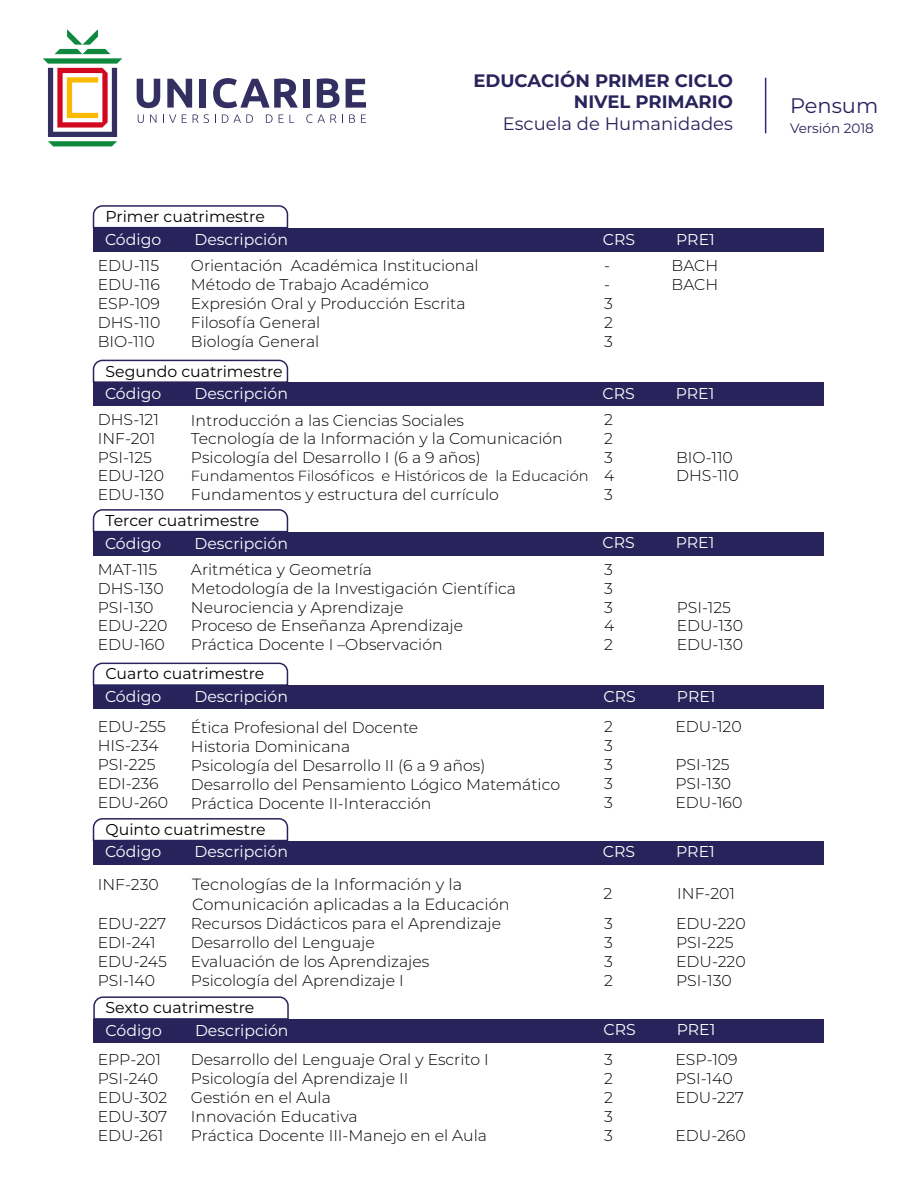
<style>
.page{position:relative;width:918px;height:1188px;background:#fff}
.page>*{position:absolute;margin:0;border:0;box-sizing:border-box;transform-origin:0 0}
.t1{font:21px "Montserrat";color:#29235c}
.t2{font:700 18px/21.6px "Montserrat";color:#29235c;text-align:right}
.t3{font:18px "Montserrat";color:#29235c}
.t4{font:300 16.2px/19.5px "Montserrat";color:#000}
.t5{font:300 15.75px/18.9px "Montserrat";color:#000}
.t6{font:15.75px "Montserrat";color:#fff}
.t7{font:15.75px "Montserrat";color:#000}
.t8{font:300 14.7px "Montserrat";color:#000}
.t9{font:13.5px "Montserrat";color:#29235c}
</style>
<div class="page">
<hr style="left:765px;top:78px;width:1px;height:55px;background:#312783">
<div style="left:94px;top:1019px;width:730px;height:24px;background:#29235c"></div>
<svg style="left:93px;top:996px;width:196px;height:24px"></svg>
<svg style="left:43px;top:29px;width:79px;height:117px"></svg>
<svg style="left:137px;top:79px;width:23px;height:29px"></svg>
<svg style="left:167px;top:79px;width:25px;height:29px"></svg>
<div style="left:200px;top:79px;width:6px;height:29px;background:#342f61"></div>
<svg style="left:213px;top:78px;width:85px;height:30px"></svg>
<div style="left:303px;top:79px;width:6px;height:29px;background:#342f61"></div>
<svg style="left:317px;top:78px;width:23px;height:30px"></svg>
<svg style="left:346px;top:79px;width:20px;height:29px"></svg>
<svg style="left:138px;top:114px;width:6px;height:9px"></svg>
<svg style="left:150px;top:114px;width:6px;height:9px"></svg>
<svg style="left:163px;top:114px;width:13px;height:9px"></svg>
<svg style="left:182px;top:114px;width:5px;height:9px"></svg>
<svg style="left:193px;top:114px;width:16px;height:9px"></svg>
<svg style="left:222px;top:114px;width:31px;height:9px"></svg>
<svg style="left:266px;top:114px;width:7px;height:9px"></svg>
<svg style="left:279px;top:114px;width:15px;height:9px"></svg>
<svg style="left:306px;top:114px;width:30px;height:9px"></svg>
<svg style="left:349px;top:114px;width:6px;height:9px"></svg>
<svg style="left:361px;top:114px;width:5px;height:9px"></svg>
<div style="left:93px;top:228px;width:731px;height:23px;background:#29235c"></div>
<svg style="left:92px;top:205px;width:197px;height:24px"></svg>
<div style="left:93px;top:382px;width:731px;height:24px;background:#29235c"></div>
<svg style="left:92px;top:359px;width:197px;height:24px"></svg>
<div style="left:93px;top:532px;width:731px;height:23px;background:#29235c"></div>
<svg style="left:92px;top:509px;width:197px;height:24px"></svg>
<div style="left:93px;top:685px;width:731px;height:24px;background:#29235c"></div>
<svg style="left:92px;top:662px;width:197px;height:24px"></svg>
<div style="left:93px;top:841px;width:731px;height:23px;background:#29235c"></div>
<svg style="left:92px;top:818px;width:197px;height:24px"></svg>
<p class="t2" style="left:473px;top:68px;width:261px">EDUCACIÓN PRIMER CICLO<br>NIVEL PRIMARIO</p>
<p class="t3" style="left:503px;top:111px;width:232px">Escuela de Humanidades</p>
<p class="t7" style="left:106px;top:206px;width:161px">Primer cuatrimestre</p>
<p class="t6" style="left:105px;top:228px;width:58px">Código</p>
<p class="t6" style="left:194px;top:228px;width:95px">Descripción</p>
<p class="t6" style="left:603px;top:228px;width:34px">CRS</p>
<p class="t6" style="left:676px;top:228px;width:40px">PRE1</p>
<p class="t5" style="left:98px;top:256px;width:64px;text-align:justify">EDU-115<br>EDU-116<br>ESP-109<br>DHS-110<br>BIO-110</p>
<p class="t5" style="left:191px;top:256px;width:289px">Orientación Académica Institucional<br>Método de Trabajo Académico<br>Expresión Oral y Producción Escrita<br>Filosofía General<br>Biología General</p>
<p class="t5" style="left:604px;top:256px;width:7px">-</p>
<p class="t5" style="left:672px;top:256px;width:48px">BACH</p>
<p class="t5" style="left:604px;top:275px;width:7px">-</p>
<p class="t5" style="left:672px;top:275px;width:48px">BACH</p>
<p class="t5" style="left:604px;top:294px;width:10px;text-align:justify">3<br>2<br>3</p>
<p class="t7" style="left:106px;top:360px;width:179px">Segundo cuatrimestre</p>
<p class="t6" style="left:105px;top:383px;width:58px">Código</p>
<p class="t6" style="left:194px;top:383px;width:95px">Descripción</p>
<p class="t6" style="left:602px;top:383px;width:34px">CRS</p>
<p class="t6" style="left:676px;top:383px;width:40px">PRE1</p>
<p class="t5" style="left:98px;top:409px;width:68px">DHS-121<br>INF-201<br>PSI-125<br>EDU-120<br>EDU-130</p>
<p class="t5" style="left:604px;top:409px;width:12px;text-align:justify">2<br>2<br>3<br>4<br>3</p>
<p class="t6" style="left:602px;top:532px;width:34px">CRS</p>
<p class="t6" style="left:676px;top:532px;width:40px">PRE1</p>
<p class="t5" style="left:191px;top:410px;width:373px">Introducción a las Ciencias Sociales<br>Tecnología de la Información y la Comunicación<br>Psicología del Desarrollo I (6 a 9 años)</p>
<p class="t8" style="left:191px;top:466px;width:399px">Fundamentos Filosóficos e Históricos de la Educación</p>
<p class="t5" style="left:191px;top:484px;width:310px">Fundamentos y estructura del currículo</p>
<p class="t5" style="left:676px;top:447px;width:64px">BIO-110<br>DHS-110</p>
<p class="t7" style="left:106px;top:510px;width:155px">Tercer cuatrimestre</p>
<p class="t6" style="left:105px;top:532px;width:58px">Código</p>
<p class="t6" style="left:194px;top:532px;width:95px">Descripción</p>
<p class="t5" style="left:98px;top:559px;width:71px">MAT-115<br>DHS-130<br>PSI-130<br>EDU-220<br>EDU-160</p>
<p class="t5" style="left:191px;top:559px;width:327px">Aritmética y Geometría<br>Metodología de la Investigación Científica<br>Neurociencia y Aprendizaje<br>Proceso de Enseñanza Aprendizaje<br>Práctica Docente I –Observación</p>
<p class="t5" style="left:604px;top:559px;width:12px;text-align:justify">3<br>3<br>3<br>4<br>2</p>
<p class="t5" style="left:677px;top:597px;width:68px">PSI-125<br>EDU-130<br>EDU-130</p>
<p class="t7" style="left:106px;top:663px;width:160px">Cuarto cuatrimestre</p>
<p class="t6" style="left:105px;top:686px;width:58px">Código</p>
<p class="t6" style="left:194px;top:686px;width:95px">Descripción</p>
<p class="t5" style="left:98px;top:717px;width:72px">EDU-255<br>HIS-234<br>PSI-225<br>EDI-236<br>EDU-260</p>
<p class="t5" style="left:675px;top:717px;width:68px">EDU-120</p>
<p class="t6" style="left:604px;top:685px;width:34px">CRS</p>
<p class="t6" style="left:677px;top:685px;width:40px">PRE1</p>
<p class="t5" style="left:191px;top:718px;width:371px">Ética Profesional del Docente<br>Historia Dominicana<br>Psicología del Desarrollo II (6 a 9 años)<br>Desarrollo del Pensamiento Lógico Matemático Práctica Docente II-Interacción</p>
<p class="t5" style="left:604px;top:717px;width:10px;text-align:justify">2<br>3<br>3<br>3<br>3</p>
<p class="t6" style="left:603px;top:841px;width:34px">CRS</p>
<p class="t6" style="left:676px;top:841px;width:40px">PRE1</p>
<p class="t5" style="left:675px;top:755px;width:69px">PSI-125<br>PSI-130<br>EDU-160</p>
<p class="t7" style="left:106px;top:819px;width:161px">Quinto cuatrimestre</p>
<p class="t6" style="left:105px;top:841px;width:58px">Código</p>
<p class="t6" style="left:194px;top:841px;width:95px">Descripción</p>
<p class="t5" style="left:98px;top:874px;width:63px">INF-230</p>
<p class="t4" style="left:192px;top:874px;width:319px">Tecnologías de la Información y la<br>Comunicación aplicadas a la Educación</p>
<p class="t5" style="left:604px;top:884px;width:10px">2</p>
<p class="t5" style="left:677px;top:884px;width:59px">INF-201</p>
<p class="t5" style="left:191px;top:913px;width:312px">Recursos Didácticos para el Aprendizaje<br>Desarrollo del Lenguaje<br>Evaluación de los Aprendizajes<br>Psicología del Aprendizaje I</p>
<p class="t5" style="left:604px;top:913px;width:10px;text-align:justify">3<br>3<br>3<br>2</p>
<p class="t5" style="left:98px;top:913px;width:71px">EDU-227<br>EDI-241<br>EDU-245<br>PSI-140</p>
<p class="t5" style="left:676px;top:913px;width:71px">EDU-220<br>PSI-225<br>EDU-220<br>PSI-130</p>
<p class="t7" style="left:106px;top:997px;width:150px">Sexto cuatrimestre</p>
<p class="t6" style="left:106px;top:1019px;width:58px">Código</p>
<p class="t6" style="left:195px;top:1019px;width:95px">Descripción</p>
<p class="t6" style="left:604px;top:1019px;width:34px">CRS</p>
<p class="t6" style="left:677px;top:1019px;width:40px">PRE1</p>
<p class="t5" style="left:191px;top:1050px;width:299px">Desarrollo del Lenguaje Oral y Escrito I<br>Psicología del Aprendizaje II<br>Gestión en el Aula<br>Innovación Educativa<br>Práctica Docente III-Manejo en el Aula</p>
<p class="t5" style="left:604px;top:1050px;width:10px;text-align:justify">3<br>2<br>2<br>3<br>3</p>
<p class="t5" style="left:98px;top:1050px;width:71px">EPP-201<br>PSI-240<br>EDU-302<br>EDU-307<br>EDU-261</p>
<p class="t5" style="left:675px;top:1050px;width:70px">ESP-109<br>PSI-140<br>EDU-227</p>
<p class="t5" style="left:675px;top:1125px;width:72px">EDU-260</p>
<h1 class="t1" style="left:790px;top:91px;width:90px">Pensum</h1>
<p class="t9" style="left:790px;top:119px;width:85px">Versión 2018</p>
</div>
